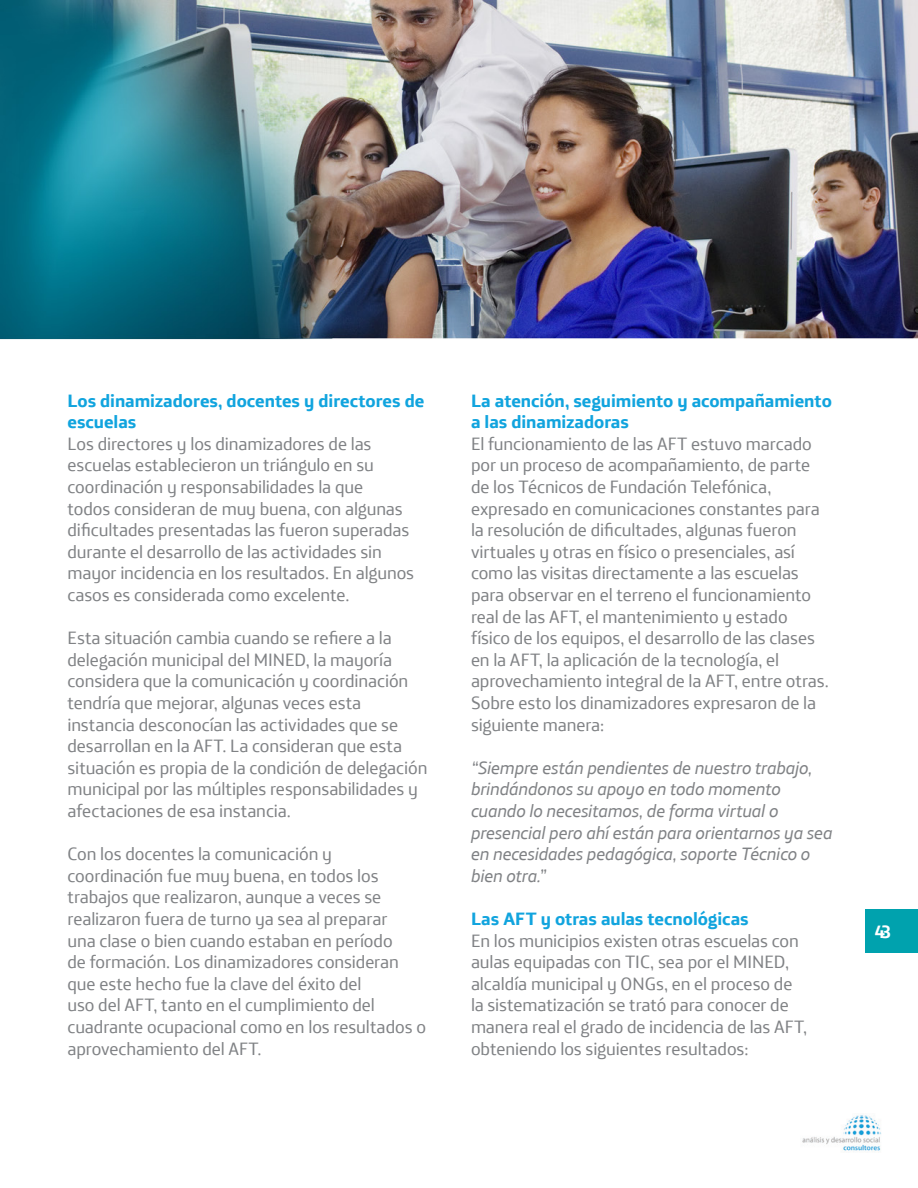
<style>
.page{position:relative;width:918px;height:1188px;background:#fff}
.page>*{position:absolute;margin:0;border:0;box-sizing:border-box;transform-origin:0 0}
.t1{font:18px/21.6px "Telefonica Text";letter-spacing:-.005em;color:#808285}
.t2{font:italic 18px/21.6px "Telefonica Text";letter-spacing:-.01em;color:#808285}
.t3{font:700 18px/21.6px "Telefonica Text";color:#11a4de}
.t4{font:700 18px "Telefonica Text";color:#fff}
</style>
<div class="page">
<img style="left:0;top:0;width:918px;height:1151px">
<p class="t3" style="left:68px;top:388px;width:358px">Los dinamizadores, docentes y directores de escuelas</p>
<p class="t1" style="left:68px;top:431px;width:348px">Los directores y los dinamizadores de las escuelas establecieron un triángulo en su coordinación y responsabilidades la que<br>todos consideran de muy buena, con algunas dificultades presentadas las fueron superadas durante el desarrollo de las actividades sin mayor incidencia en los resultados. En algunos casos es considerada como excelente.</p>
<p class="t1" style="left:68px;top:625px;width:361px">Esta situación cambia cuando se refiere a la delegación municipal del MINED, la mayoría considera que la comunicación y coordinación tendría que mejorar, algunas veces esta instancia desconocían las actividades que se desarrollan en la AFT. La consideran que esta situación es propia de la condición de delegación municipal por las múltiples responsabilidades y afectaciones de esa instancia.</p>
<p class="t1" style="left:68px;top:841px;width:360px">Con los docentes la comunicación y coordinación fue muy buena, en todos los trabajos que realizaron, aunque a veces se realizaron fuera de turno ya sea al preparar<br>una clase o bien cuando estaban en período<br>de formación. Los dinamizadores consideran que este hecho fue la clave del éxito del<br>uso del AFT, tanto en el cumplimiento del cuadrante ocupacional como en los resultados o aprovechamiento del AFT.</p>
<p class="t3" style="left:471px;top:388px;width:362px">La atención, seguimiento y acompañamiento a las dinamizadoras</p>
<p class="t1" style="left:471px;top:431px;width:359px">El funcionamiento de las AFT estuvo marcado por un proceso de acompañamiento, de parte de los Técnicos de Fundación Telefónica, expresado en comunicaciones constantes para la resolución de dificultades, algunas fueron virtuales y otras en físico o presenciales, así como las visitas directamente a las escuelas para observar en el terreno el funcionamiento real de las AFT, el mantenimiento y estado físico de los equipos, el desarrollo de las clases en la AFT, la aplicación de la tecnología, el aprovechamiento integral de la AFT, entre otras.<br>Sobre esto los dinamizadores expresaron de la siguiente manera:</p>
<p class="t2" style="left:471px;top:755px;width:363px">“Siempre están pendientes de nuestro trabajo, brindándonos su apoyo en todo momento cuando lo necesitamos, de forma virtual o presencial pero ahí están para orientarnos ya sea en necesidades pedagógica, soporte Técnico o bien otra.”</p>
<p class="t3" style="left:471px;top:906px;width:279px">Las AFT y otras aulas tecnológicas</p>
<p class="t1" style="left:471px;top:928px;width:338px">En los municipios existen otras escuelas con aulas equipadas con TIC, sea por el MINED, alcaldía municipal y ONGs, en el proceso de la sistematización se trató para conocer de manera real el grado de incidencia de las AFT, obteniendo los siguientes resultados:</p>
<p class="t4" style="left:874px;top:915px;width:19px">43</p>
</div>
